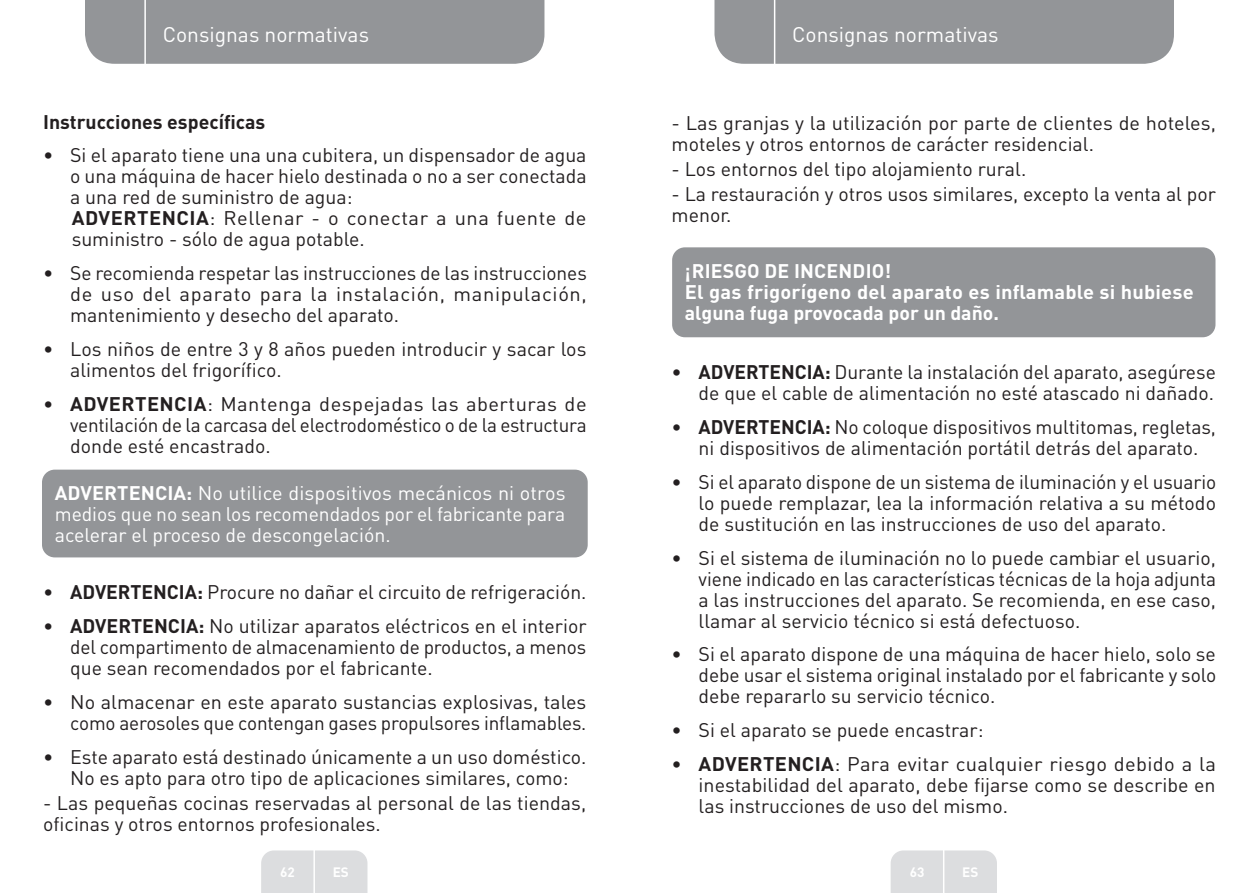
<style>
.page{position:relative;width:1259px;height:893px;background:#fff}
.page>*{position:absolute;margin:0;border:0;box-sizing:border-box;transform-origin:0 0}
.t1{font:21px "DIN Pro";color:#fff}
.Large_Text__3_2_mm{font:19.5px/21px "DIN Pro";color:#231f20;text-align:justify}
.Large_Text__3_2_mm-2{font:19.5px/21px "DIN Pro";color:#fff;text-align:justify}
.Large_Text__3_2_mm-3{font:700 19.5px/21px "DIN Pro";letter-spacing:.01em;color:#fff}
.Large_Text__3_2_mm-4{font:700 19.5px "DIN Pro";color:#231f20}
.t2{font:700 13.5px "DIN Pro";color:#fff}
.s1{font-weight:700}
</style>
<div class="page">
<div style="left:85px;top:0;width:459px;height:64px;background:#939598"></div>
<div style="left:714px;top:0;width:460px;height:64px;background:#939598"></div>
<div style="left:261px;top:850px;width:106px;height:43px;background:#dcdddf"></div>
<div style="left:890px;top:850px;width:107px;height:43px;background:#dcdddf"></div>
<hr style="left:313px;top:833px;width:2px;height:60px;background:#fff">
<hr style="left:943px;top:833px;width:1px;height:60px;background:#fff">
<hr style="left:144px;top:0;width:2px;height:66px;background:#fff">
<hr style="left:774px;top:0;width:1px;height:66px;background:#fff">
<div style="left:42px;top:470px;width:546px;height:87px;background:#939598;border-radius:13px"></div>
<div style="left:672px;top:247px;width:543px;height:90px;background:#939598;border-radius:13px"></div>
<p class="t1" style="left:163px;top:20px;width:208px">Consignas normativas</p>
<p class="t1" style="left:792px;top:20px;width:208px">Consignas normativas</p>
<p class="Large_Text__3_2_mm-4" style="left:43px;top:108px;width:224px">Instrucciones específicas</p>
<p class="Large_Text__3_2_mm" style="left:70px;top:144px;width:518px;text-indent:-27px">• Si el aparato tiene una una cubitera, un dispensador de agua o una máquina de hacer hielo destinada o no a ser conectada a una red de suministro de agua:</p>
<p class="Large_Text__3_2_mm" style="left:72px;top:207px;width:516px"><span class="s1">ADVERTENCIA</span>: Rellenar - o conectar a una fuente de suministro - sólo de agua potable.</p>
<p class="Large_Text__3_2_mm" style="left:70px;top:262px;width:518px;text-indent:-27px">• Se recomienda respetar las instrucciones de las instrucciones de uso del aparato para la instalación, manipulación, mantenimiento y desecho del aparato.</p>
<p class="Large_Text__3_2_mm" style="left:70px;top:337px;width:518px;text-indent:-27px">• Los niños de entre 3 y 8 años pueden introducir y sacar los alimentos del frigorífico.</p>
<p class="Large_Text__3_2_mm" style="left:70px;top:392px;width:518px;text-indent:-27px">• <span class="s1">ADVERTENCIA</span>: Mantenga despejadas las aberturas de ventilación de la carcasa del electrodoméstico o de la estructura donde esté encastrado.</p>
<p class="Large_Text__3_2_mm-2" style="left:55px;top:482px;width:512px"><span class="s1">ADVERTENCIA:</span> No utilice dispositivos mecánicos ni otros medios que no sean los recomendados por el fabricante para acelerar el proceso de descongelación.</p>
<p class="Large_Text__3_2_mm" style="left:43px;top:581px;width:545px">• <span class="s1">ADVERTENCIA:</span> Procure no dañar el circuito de refrigeración.</p>
<p class="Large_Text__3_2_mm" style="left:70px;top:615px;width:518px;text-indent:-27px">• <span class="s1">ADVERTENCIA:</span> No utilizar aparatos eléctricos en el interior del compartimento de almacenamiento de productos, a menos que sean recomendados por el fabricante.</p>
<p class="Large_Text__3_2_mm" style="left:43px;top:690px;width:545px;text-align:right">• No almacenar en este aparato sustancias explosivas, tales como aerosoles que contengan gases propulsores inflamables.</p>
<p class="Large_Text__3_2_mm" style="left:43px;top:745px;width:545px;text-align:center">• Este aparato está destinado únicamente a un uso doméstico.<br>No es apto para otro tipo de aplicaciones similares, como:</p>
<p class="Large_Text__3_2_mm" style="left:43px;top:792px;width:544px">- Las pequeñas cocinas reservadas al personal de las tiendas, oficinas y otros entornos profesionales.</p>
<p class="Large_Text__3_2_mm" style="left:671px;top:111px;width:546px">- Las granjas y la utilización por parte de clientes de hoteles, moteles y otros entornos de carácter residencial.</p>
<p class="Large_Text__3_2_mm" style="left:671px;top:157px;width:356px">- Los entornos del tipo alojamiento rural.</p>
<p class="Large_Text__3_2_mm" style="left:671px;top:183px;width:546px">- La restauración y otros usos similares, excepto la venta al por menor.</p>
<p class="Large_Text__3_2_mm-3" style="left:685px;top:260px;width:208px">¡RIESGO DE INCENDIO!</p>
<p class="Large_Text__3_2_mm-3" style="left:685px;top:281px;width:510px">El gas frigorígeno del aparato es inflamable si hubiese alguna fuga provocada por un daño.</p>
<p class="Large_Text__3_2_mm" style="left:671px;top:361px;width:546px;text-align:right">• <span class="s1">ADVERTENCIA:</span> Durante la instalación del aparato, asegúrese de que el cable de alimentación no esté atascado ni dañado.</p>
<p class="Large_Text__3_2_mm" style="left:671px;top:416px;width:546px;text-align:center">• <span class="s1">ADVERTENCIA:</span> No coloque dispositivos multitomas, regletas, ni dispositivos de alimentación portátil detrás del aparato.</p>
<p class="Large_Text__3_2_mm" style="left:698px;top:470px;width:519px;text-indent:-27px">• Si el aparato dispone de un sistema de iluminación y el usuario lo puede remplazar, lea la información relativa a su método de sustitución en las instrucciones de uso del aparato.</p>
<p class="Large_Text__3_2_mm" style="left:698px;top:546px;width:519px;text-indent:-27px">• Si el sistema de iluminación no lo puede cambiar el usuario, viene indicado en las características técnicas de la hoja adjunta a las instrucciones del aparato. Se recomienda, en ese caso, llamar al servicio técnico si está defectuoso.</p>
<p class="Large_Text__3_2_mm" style="left:698px;top:643px;width:519px;text-indent:-27px">• Si el aparato dispone de una máquina de hacer hielo, solo se debe usar el sistema original instalado por el fabricante y solo debe repararlo su servicio técnico.</p>
<p class="Large_Text__3_2_mm" style="left:671px;top:719px;width:313px">• Si el aparato se puede encastrar:</p>
<p class="Large_Text__3_2_mm" style="left:698px;top:752px;width:519px;text-indent:-27px">• <span class="s1">ADVERTENCIA</span>: Para evitar cualquier riesgo debido a la inestabilidad del aparato, debe fijarse como se describe en las instrucciones de uso del mismo.</p>
<p class="t2" style="left:280px;top:862px;width:16px">62</p>
<p class="t2" style="left:333px;top:862px;width:18px">ES</p>
<p class="t2" style="left:909px;top:862px;width:16px">63</p>
<p class="t2" style="left:962px;top:862px;width:18px">ES</p>
</div>
